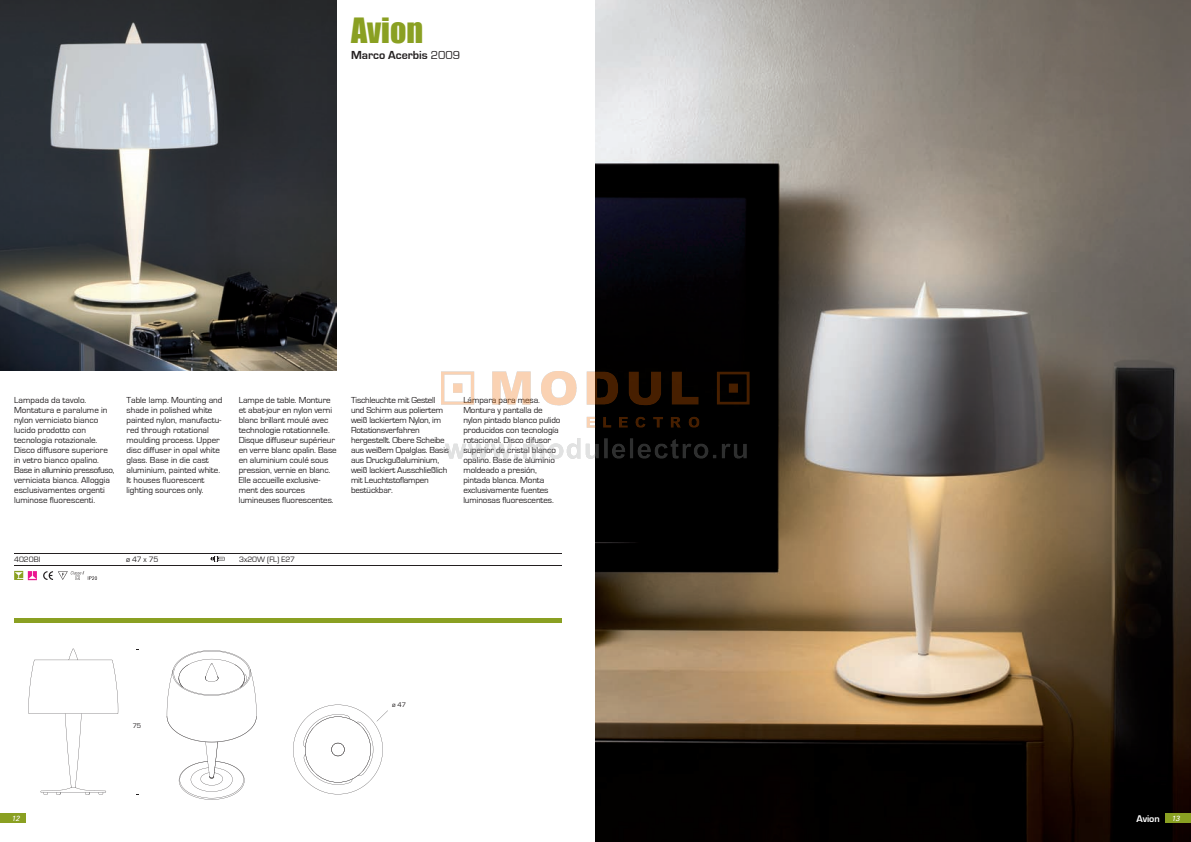
<style>
.page{position:relative;width:1191px;height:842px;background:#fff}
.page>*{position:absolute;margin:0;border:0;box-sizing:border-box;transform-origin:0 0}
.t1{font:32px "Impact";color:#8aa022}
.t2{font:700 12px "Eurostile";color:#231f20}
.t3{font:700 10px "Eurostile";color:#fff}
.t4{font:9px/10px "Eurostile";letter-spacing:-.01em;color:#231f20}
.t5{font:8px "Eurostile";color:#231f20}
.t6{font:italic 7.5px "Univers";color:#fff}
.t7{font:7px "Eurostile";color:#231f20}
.s1{font-weight:400}
</style>
<div class="page">
<svg style="left:43px;top:571px;width:54px;height:9px"></svg>
<img style="left:595px;top:0;width:596px;height:842px">
<hr style="left:14px;top:618px;width:547px;height:4px;background:#8aa022">
<img style="left:0;top:0;width:337px;height:371px">
<hr style="left:14px;top:553px;width:547px;height:1px;background:#231f20">
<hr style="left:14px;top:565px;width:547px;height:1px;background:#231f20">
<svg style="left:167px;top:650px;width:89px;height:150px"></svg>
<svg style="left:28px;top:648px;width:90px;height:147px"></svg>
<svg style="left:293px;top:705px;width:95px;height:89px"></svg>
<svg style="left:14px;top:571px;width:23px;height:9px"></svg>
<svg style="left:210px;top:556px;width:15px;height:6px"></svg>
<div style="left:0;top:814px;width:26px;height:9px;background:#8aa022"></div>
<div style="left:1165px;top:814px;width:26px;height:9px;background:#8aa022"></div>
<img style="left:441px;top:372px;width:308px;height:87px">
<h1 class="t1" style="left:351px;top:11px;width:74px">Avion</h1>
<h2 class="t2" style="left:351px;top:49px;width:111px">Marco Acerbis <span class="s1">2009</span></h2>
<p class="t4" style="left:14px;top:395px;width:102px">Lampada da tavolo.<br>Montatura e paralume in nylon verniciato bianco lucido prodotto con tecnologia rotazionale.<br>Disco diffusore superiore in vetro bianco opalino.<br>Base in alluminio pressofuso, verniciata bianca. Alloggia esclusi vamente s orgenti luminose fluorescenti.</p>
<p class="t4" style="left:126px;top:395px;width:98px">Table lamp. Mounting and shade in polished white painted nylon, manufactu&shy;red through rotational moulding process. Upper disc diffuser in opal white glass. Base in die cast aluminium, painted white.<br>It houses fluorescent lighting sources only.</p>
<p class="t4" style="left:239px;top:395px;width:99px">Lampe de table. Monture et abat-jour en nylon verni blanc brillant moulé avec technologie rotationnelle.<br>Disque diffuseur supérieur en verre blanc opalin. Base en aluminium coulé sous pression, vernie en blanc.<br>Elle accueille exclusive&shy;ment des sources lumineuses fluorescentes.</p>
<p class="t4" style="left:351px;top:395px;width:100px">Tischleuchte mit Gestell und Schirm aus poliertem weiß lackiertem Nylon, im<br>Rotationsverfahren hergestellt. Obere Scheibe aus weißem Opalglas. Basis aus Druckgußaluminium, weiß lackiert Ausschließlich mit Leuchtstoflampen bestückbar.</p>
<p class="t4" style="left:463px;top:395px;width:99px">Lámpara para mesa.<br>Montura y pantalla de nylon pintado blanco pulido producidos con tecnología rotacional. Disco difusor superior de cristal blanco opalino. Base de aluminio moldeado a presión, pintada blanca. Monta exclusivamente fuentes luminosas fluorescentes.</p>
<p class="t5" style="left:14px;top:555px;width:28px">4020BI</p>
<p class="t5" style="left:126px;top:555px;width:34px">ø 47 x 75</p>
<p class="t5" style="left:239px;top:555px;width:57px">3x20W (FL) E27</p>
<p class="t7" style="left:133px;top:722px;width:10px">75</p>
<p class="t7" style="left:392px;top:702px;width:15px">ø 47</p>
<p class="t3" style="left:1136px;top:814px;width:25px">Avion</p>
<p class="t6" style="left:11px;top:816px;width:10px">12</p>
<p class="t6" style="left:1171px;top:816px;width:10px">13</p>
</div>
